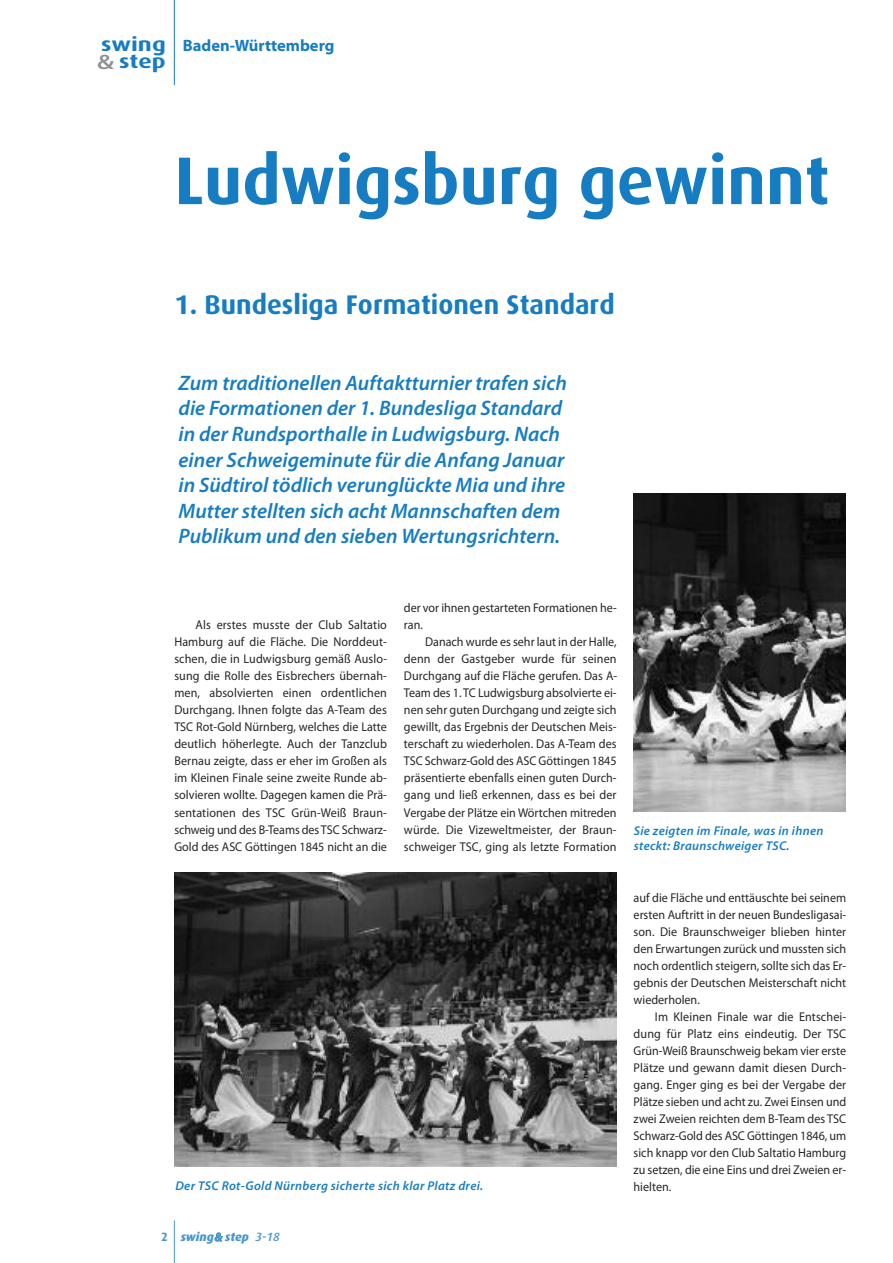
<style>
.page{position:relative;width:893px;height:1263px;background:#fff}
.page>*{position:absolute;margin:0;border:0;box-sizing:border-box;transform-origin:0 0}
.t1{font:700 67.5px "Dax";color:#177dc2}
.t2{font:700 27px "Dax";color:#177dc2}
.t3{font:italic 600 21px/25.5px "Myriad Pro";color:#177dc2}
.t4{font:700 19.5px/16.5px "Dax";color:#177dc2;scale:1.25 1}
.t5{font:700 16.5px "Myriad Pro";color:#177dc2}
.t6{font:12.75px/17px "Myriad Pro";color:#272526;text-align:justify;scale:.95 1}
.t7{font:italic 600 12.75px/14.9px "Myriad Pro";letter-spacing:.025em;color:#177dc2}
.t8{font:italic 800 12px "Dax";color:#4697ce}
.s1{font-family:"Myriad Pro";font-weight:600;font-size:21px;color:#909295}
.s2{font-weight:700;font-style:normal}
.s3{font-family:"Myriad Pro";font-weight:600}
.s4{font-weight:500}
</style>
<div class="page">
<hr style="left:174px;top:1220px;width:1px;height:43px;background:#4697ce">
<hr style="left:174px;top:0;width:1px;height:85px;background:#177dc2">
<img style="left:175px;top:872px;width:441px;height:294px">
<img style="left:634px;top:494px;width:212px;height:318px">
<h3 class="t4" style="left:97px;top:36px;width:57px">swing <span class="s1">&amp;</span> step</h3>
<p class="t5" style="left:183px;top:39px;width:153px">Baden-Württemberg</p>
<h1 class="t1" style="left:175px;top:143px;width:656px">Ludwigsburg gewinnt</h1>
<h2 class="t2" style="left:175px;top:289px;width:442px">1. Bundesliga Formationen Standard</h2>
<p class="t3" style="left:179px;top:372px;width:390px">Zum traditionellen Auftaktturnier trafen sich die Formationen der 1. Bundesliga Standard in der Rundsporthalle in Ludwigsburg. Nach einer Schweigeminute für die Anfang Januar in Südtirol tödlich verunglückte Mia und ihre Mutter stellten sich acht Mannschaften dem Publikum und den sieben Wertungsrichtern.</p>
<p class="t6" style="left:174px;top:618px;width:225px;text-indent:21px">Als erstes musste der Club Saltatio Hamburg auf die Fläche. Die Norddeut&shy;schen, die in Ludwigsburg gemäß Auslo&shy;sung die Rolle des Eisbrechers übernah&shy;men, absolvierten einen ordentlichen Durchgang. Ihnen folgte das A-Team des TSC Rot-Gold Nürnberg, welches die Latte deutlich höherlegte. Auch der Tanzclub Bernau zeigte, dass er eher im Großen als im Kleinen Finale seine zweite Runde ab&shy;solvieren wollte. Dagegen kamen die Prä&shy;sentationen des TSC Grün-Weiß Braun&shy;schweig und des B-Teams des TSC Schwarz-Gold des ASC Göttingen 1845 nicht an die</p>
<p class="t6" style="left:404px;top:601px;width:226px">der vor ihnen gestarteten Formationen he&shy;ran.</p>
<p class="t6" style="left:404px;top:635px;width:226px;text-indent:21px">Danach wurde es sehr laut in der Halle, denn der Gastgeber wurde für seinen Durchgang auf die Fläche gerufen. Das A-Team des 1. TC Ludwigsburg absolvierte ei&shy;nen sehr guten Durchgang und zeigte sich gewillt, das Ergebnis der Deutschen Meis&shy;terschaft zu wiederholen. Das A-Team des TSC Schwarz-Gold des ASC Göttingen 1845 präsentierte ebenfalls einen guten Durch&shy;gang und ließ erkennen, dass es bei der Vergabe der Plätze ein Wörtchen mitreden würde. Die Vizeweltmeister, der Braun&shy;schweiger TSC, ging als letzte Formation</p>
<p class="t7" style="left:175px;top:1179px;width:309px">Der TSC Rot-Gold Nürnberg sicherte sich klar Platz drei.</p>
<p class="t8" style="left:161px;top:1230px;width:120px"><span class="s2">2</span> swing<span class="s3">&amp;</span> step <span class="s4">3-18</span></p>
<p class="t7" style="left:634px;top:824px;width:191px">Sie zeigten im Finale, was in ihnen steckt: Braunschweiger TSC.</p>
<p class="t6" style="left:634px;top:890px;width:225px">auf die Fläche und enttäuschte bei seinem ersten Auftritt in der neuen Bundesligasai&shy;son. Die Braunschweiger blieben hinter den Erwartungen zurück und mussten sich noch ordentlich steigern, sollte sich das Er&shy;gebnis der Deutschen Meisterschaft nicht wiederholen.</p>
<p class="t6" style="left:634px;top:1009px;width:225px;text-indent:21px">Im Kleinen Finale war die Entschei&shy;dung für Platz eins eindeutig. Der TSC Grün-Weiß Braunschweig bekam vier erste Plätze und gewann damit diesen Durch&shy;gang. Enger ging es bei der Vergabe der Plätze sieben und acht zu. Zwei Einsen und zwei Zweien reichten dem B-Team des TSC Schwarz-Gold des ASC Göttingen 1846, um sich knapp vor den Club Saltatio Hamburg zu setzen, die eine Eins und drei Zweien er&shy;hielten.</p>
</div>
